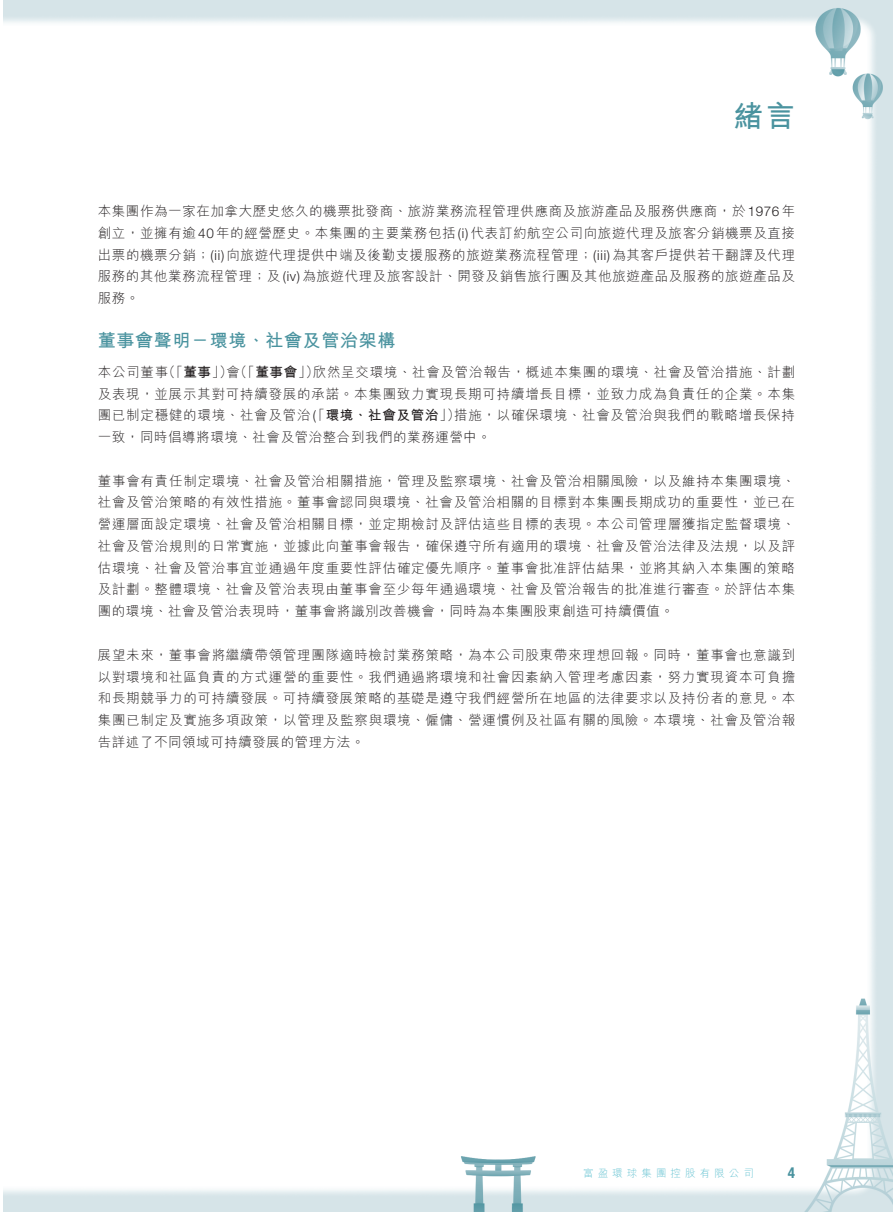
<style>
.page{position:relative;width:893px;height:1212px;background:#fff}
.page>*{position:absolute;margin:0;border:0;box-sizing:border-box;transform-origin:0 0}
.t1{font:700 30px "M Hei HK";color:#4a939f}
._3__標題{font:700 18px "M Hei HK";letter-spacing:.035em;color:#4a939f}
.t2{font:700 condensed 15px "Helvetica Neue LT Std";color:#4a939f}
._1__內文{font:300 13.5px/21.8px "M Hei HK";letter-spacing:.045em;color:#231f20;text-align:justify}
.t3{font:300 10.5px "M Hei HK";letter-spacing:.39em;color:#66c3d2}
.s1{font-family:"Helvetica Neue LT Std"}
.s2{font-weight:700}
</style>
<div class="page">
<img style="left:3px;top:0;width:890px;height:1212px">
<h1 class="t1" style="left:733px;top:94px;width:63px">緒言</h1>
<p class="_1__內文" style="left:98px;top:200px;width:699px">本集團作為一家在加拿大歷史悠久的機票批發商、旅游業務流程管理供應商及旅游產品及服務供應商，於<span class="s1">1976</span>年創立，並擁有逾<span class="s1">40</span>年的經營歷史。本集團的主要業務包括<span class="s1">(i)</span>代表訂約航空公司向旅遊代理及旅客分銷機票及直接出票的機票分銷；<span class="s1">(ii)</span>向旅遊代理提供中端及後勤支援服務的旅遊業務流程管理；<span class="s1">(iii)</span>為其客戶提供若干翻譯及代理服務的其他業務流程管理；及 <span class="s1">(iv)</span>為旅遊代理及旅客設計、開發及銷售旅行團及其他旅遊產品及服務的旅遊產品及服務。</p>
<p class="_3__標題" style="left:98px;top:327px;width:299px">董事會聲明－環境、社會及管治架構</p>
<p class="_1__內文" style="left:98px;top:361px;width:699px">本公司董事（「<span class="s2">董事</span>」）會（「<span class="s2">董事會</span>」）欣然呈交環境、社會及管治報告，概述本集團的環境、社會及管治措施、計劃及表現，並展示其對可持續發展的承諾。本集團致力實現長期可持續增長目標，並致力成為負責任的企業。本集團已制定穩健的環境、社會及管治「<span class="s1">(</span> <span class="s2">環境、社會及管治</span>」）措施，以確保環境、社會及管治與我們的戰略增長保持一致，同時倡導將環境、社會及管治整合到我們的業務運營中。</p>
<p class="_1__內文" style="left:98px;top:470px;width:699px">董事會有責任制定環境、社會及管治相關措施，管理及監察環境、社會及管治相關風險，以及維持本集團環境、社會及管治策略的有效性措施。董事會認同與環境、社會及管治相關的目標對本集團長期成功的重要性，並已在營運層面設定環境、社會及管治相關目標，並定期檢討及評估這些目標的表現。本公司管理層獲指定監督環境、社會及管治規則的日常實施，並據此向董事會報告，確保遵守所有適用的環境、社會及管治法律及法規，以及評估環境、社會及管治事宜並通過年度重要性評估確定優先順序。董事會批准評估結果，並將其納入本集團的策略及計劃。整體環境、社會及管治表現由董事會至少每年通過環境、社會及管治報告的批准進行審查。於評估本集團的環境、社會及管治表現時，董事會將識別改善機會，同時為本集團股東創造可持續價值。</p>
<p class="_1__內文" style="left:98px;top:644px;width:699px">展望未來，董事會將繼續帶領管理團隊適時檢討業務策略，為本公司股東帶來理想回報。同時，董事會也意識到以對環境和社區負責的方式運營的重要性。我們通過將環境和社會因素納入管理考慮因素，努力實現資本可負擔和長期競爭力的可持續發展。可持續發展策略的基礎是遵守我們經營所在地區的法律要求以及持份者的意見。本集團已制定及實施多項政策，以管理及監察與環境、僱傭、營運慣例及社區有關的風險。本環境、社會及管治報告詳述了不同領域可持續發展的管理方法。</p>
<p class="t3" style="left:583px;top:1168px;width:172px">富盈環球集團控股有限公司</p>
<p class="t2" style="left:788px;top:1164px;width:9px">4</p>
</div>
